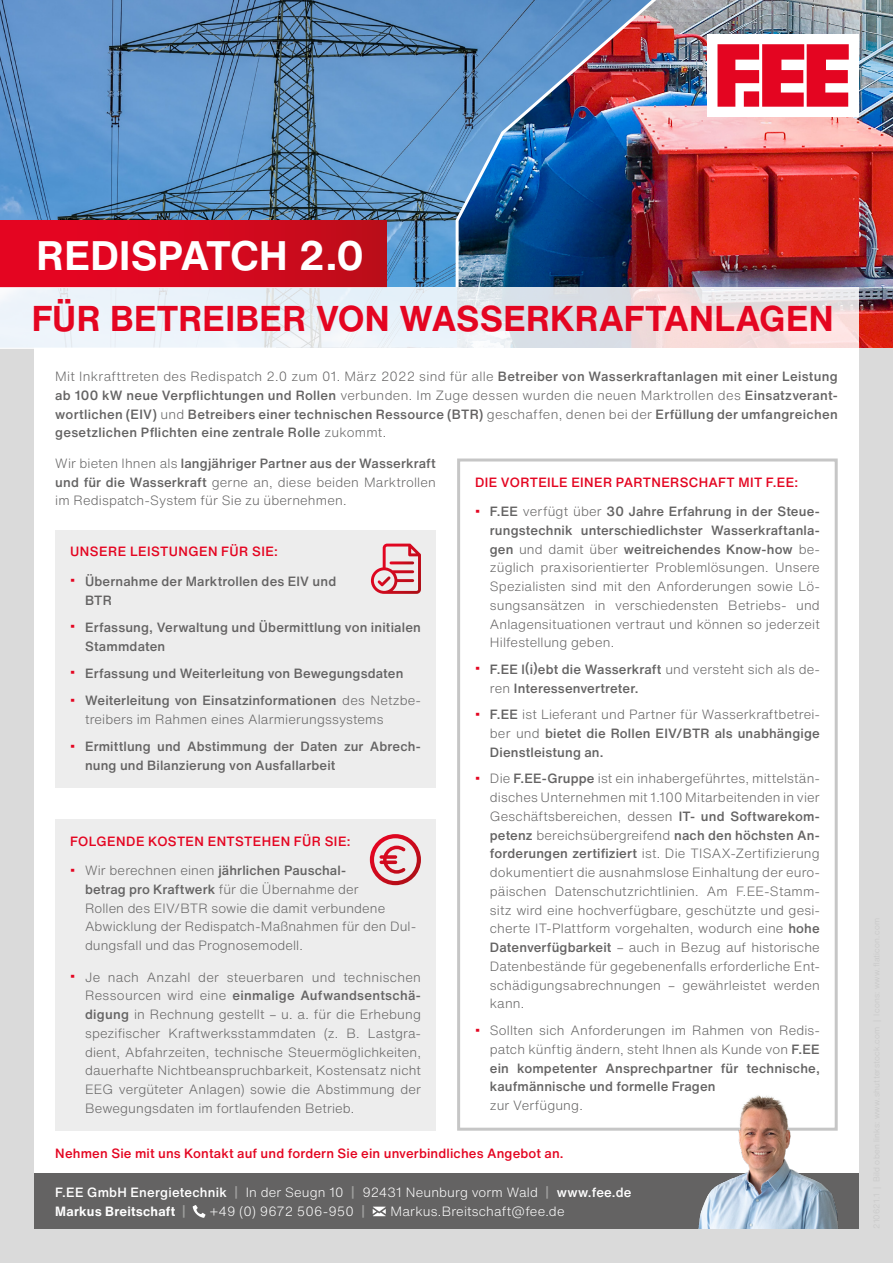
<style>
.page{position:relative;width:893px;height:1263px;background:#dadada}
.page>*{position:absolute;margin:0;border:0;box-sizing:border-box;transform-origin:0 0}
.t1{font:700 40.5px "Helvetica Now Text";letter-spacing:.005em;color:#fff}
.t2{font:700 35.25px "Helvetica Now Text";letter-spacing:.005em;color:#e40521}
.t3{font:300 13.2px/18.8px "Helvetica Now Text";letter-spacing:.01em;color:#646363;text-align:justify}
.t4{font:500 13.2px/18.8px "Helvetica Now Text";letter-spacing:.01em;color:#646363}
.t5{font:500 13.2px "Helvetica Now Text";letter-spacing:.02em;color:#e40521}
.t6{font:300 13.2px/18.8px "Helvetica Now Text";letter-spacing:.01em;color:#fff}
.s1{font-weight:300}
.s2{font-weight:500}
.s3{color:#e40521}
.s4{font-weight:500;color:#e40521}
.s5{font-weight:500;color:#9d9d9c}
.s6{font-weight:700}
</style>
<div class="page">
<div style="left:34px;top:34px;width:825px;height:1195px;background:#fff"></div>
<img style="left:686px;top:0;width:207px;height:348px">
<img style="left:0;top:0;width:454px;height:287px">
<div style="left:0;top:220px;width:387px;height:67px;background:linear-gradient(to right,#ec0323,#bf0d1a)"></div>
<svg style="left:0;top:287px;width:859px;height:61px;background:#eaeaee"></svg>
<div style="left:34px;top:1173px;width:825px;height:56px;background:#646363"></div>
<div style="left:55px;top:530px;width:381px;height:258px;background:#ededed"></div>
<div style="left:457px;top:458px;width:381px;height:673px;border:3px solid #c6c6c6"></div>
<div style="left:55px;top:819px;width:381px;height:312px;background:#ededed"></div>
<div style="left:707px;top:34px;width:152px;height:83px;background:#fff"></div>
<svg style="left:717px;top:44px;width:132px;height:63px"></svg>
<img style="left:693px;top:1093px;width:145px;height:136px">
<svg style="left:371px;top:544px;width:50px;height:50px"></svg>
<svg style="left:370px;top:834px;width:51px;height:51px"></svg>
<svg style="left:373px;top:1206px;width:13px;height:10px"></svg>
<svg style="left:193px;top:1205px;width:12px;height:13px"></svg>
<img style="left:454px;top:0;width:232px;height:290px">
<h1 class="t1" style="left:37px;top:225px;width:328px">REDISPATCH 2.0</h1>
<h2 class="t2" style="left:32px;top:292px;width:803px">FÜR BETREIBER VON WASSERKRAFTANLAGEN</h2>
<p class="t4" style="left:55px;top:367px;width:784px;text-align:justify"><span class="s1">Mit Inkrafttreten des Redispatch 2.0 zum 01. März 2022 sind für alle</span> Betreiber von Wasserkraftanlagen mit einer Leistung ab 100 kW neue Verpflichtungen und Rollen <span class="s1">verbunden. Im Zuge dessen wurden die neuen Marktrollen des</span> Einsatzverant&shy;wortlichen (EIV) <span class="s1">und</span> Betreibers einer technischen Ressource (BTR) <span class="s1">geschaffen, denen bei der</span> Erfüllung der umfangreichen gesetzlichen Pflichten eine zentrale Rolle <span class="s1">zukommt.</span></p>
<p class="t3" style="left:55px;top:453px;width:382px">Wir bieten Ihnen als <span class="s2">langjähriger Partner aus der Wasserkraft und für die Wasserkraft</span> gerne an, diese beiden Marktrollen im Redispatch-System für Sie zu übernehmen.</p>
<p class="t5" style="left:70px;top:542px;width:209px">UNSERE LEISTUNGEN FÜR SIE:</p>
<p class="t4" style="left:85px;top:571px;width:253px;text-indent:-15px"><span class="s3">•</span> Übernahme der Marktrollen des EIV und<br>BTR</p>
<p class="t4" style="left:85px;top:617px;width:337px;text-indent:-15px"><span class="s3">•</span> Erfassung, Verwaltung und Übermittlung von initialen<br>Stammdaten</p>
<p class="t4" style="left:70px;top:663px;width:335px"><span class="s3">•</span> Erfassung und Weiterleitung von Bewegungsdaten</p>
<p class="t3" style="left:85px;top:690px;width:337px;text-indent:-15px"><span class="s4">•</span> <span class="s2">Weiterleitung von Einsatzinformationen</span> des Netzbe&shy;treibers im Rahmen eines Alarmierungssystems</p>
<p class="t4" style="left:85px;top:737px;width:337px;text-indent:-15px"><span class="s3">•</span> Ermittlung und Abstimmung der Daten zur Abrech&shy;nung und Bilanzierung von Ausfallarbeit</p>
<p class="t5" style="left:70px;top:831px;width:282px">FOLGENDE KOSTEN ENTSTEHEN FÜR SIE:</p>
<p class="t3" style="left:85px;top:860px;width:332px;text-align:left;text-indent:-15px"><span class="s4">•</span> Wir berechnen einen <span class="s2">jährlichen Pauschal-<br>betrag pro Kraftwerk</span> für die Übernahme der<br>Rollen des EIV/BTR sowie die damit verbundene Abwicklung der Redispatch-Maßnahmen für den Dul&shy;dungsfall und das Prognosemodell.</p>
<p class="t3" style="left:85px;top:967px;width:337px;text-indent:-15px"><span class="s4">•</span> Je nach Anzahl der steuerbaren und technischen Ressourcen wird eine <span class="s2">einmalige Aufwandsentschä&shy;digung</span> in Rechnung gestellt – u. a. für die Erhebung spezifischer Kraftwerksstammdaten (z. B. Lastgra&shy;dient, Abfahrzeiten, technische Steuermöglichkeiten, dauerhafte Nichtbeanspruchbarkeit, Kostensatz nicht EEG vergüteter Anlagen) sowie die Abstimmung der Bewegungsdaten im fortlaufenden Betrieb.</p>
<p class="t5" style="left:475px;top:472px;width:325px">DIE VORTEILE EINER PARTNERSCHAFT MIT F.EE:</p>
<p class="t3" style="left:490px;top:501px;width:331px;text-indent:-15px"><span class="s4">•</span> <span class="s2">F.EE</span> verfügt über <span class="s2">30 Jahre Erfahrung in der Steue&shy;rungstechnik unterschiedlichster Wasserkraftanla&shy;gen</span> und damit über <span class="s2">weitreichendes Know-how</span> be&shy;züglich praxisorientierter Problemlösungen. Unsere Spezialisten sind mit den Anforderungen sowie Lö&shy;sungsansätzen in verschiedensten Betriebs- und Anlagensituationen vertraut und können so jederzeit Hilfestellung geben.</p>
<p class="t4" style="left:490px;top:659px;width:331px;text-indent:-15px"><span class="s3">•</span> F.EE l(i)ebt die Wasserkraft <span class="s1">und versteht sich als de&shy;ren</span> Interessenvertreter.</p>
<p class="t4" style="left:490px;top:705px;width:331px;text-align:justify;text-indent:-15px"><span class="s3">•</span> F.EE <span class="s1">ist Lieferant und Partner für Wasserkraftbetrei&shy;ber und</span> bietet die Rollen EIV/BTR als unabhängige Dienstleistung an.</p>
<p class="t3" style="left:490px;top:769px;width:331px;text-indent:-15px"><span class="s4">•</span> Die <span class="s2">F.EE-Gruppe</span> ist ein inhabergeführtes, mittelstän&shy;disches Unternehmen mit 1.100 Mitarbeitenden in vier Geschäftsbereichen, dessen <span class="s2">IT- und Softwarekom&shy;petenz</span> bereichsübergreifend <span class="s2">nach den höchsten An&shy;forderungen zertifiziert</span> ist. Die TISAX-Zertifizierung dokumentiert die ausnahmslose Einhaltung der euro&shy;päischen Datenschutzrichtlinien. Am F.EE-Stamm&shy;sitz wird eine hochverfügbare, geschützte und gesi&shy;cherte IT-Plattform vorgehalten, wodurch eine <span class="s2">hohe Datenverfügbarkeit</span> – auch in Bezug auf historische Datenbestände für gegebenenfalls erforderliche Ent&shy;schädigungsabrechnungen – gewährleistet werden kann.</p>
<p class="t3" style="left:490px;top:1020px;width:331px;text-indent:-15px"><span class="s4">•</span> Sollten sich Anforderungen im Rahmen von Redis&shy;patch künftig ändern, steht Ihnen als Kunde von <span class="s2">F.EE ein kompetenter Ansprechpartner für technische, kaufmännische und formelle Fragen</span></p>
<p class="t3" style="left:490px;top:1095px;width:94px">zur Verfügung.</p>
<p class="t5" style="left:55px;top:1143px;width:510px">Nehmen Sie mit uns Kontakt auf und fordern Sie ein unverbindliches Angebot an.</p>
<p class="t6" style="left:55px;top:1183px;width:578px"><span class="s2">F.EE GmbH Energietechnik</span> <span class="s5">|</span> In der Seugn 10 <span class="s5">|</span> 92431 Neunburg vorm Wald <span class="s5">|</span> <span class="s2">www.fee.de<br></span><span class="s6">Markus Breitschaft</span> <span class="s5">|</span></p>
<p class="t6" style="left:210px;top:1202px;width:157px">+49 (0) 9672 506-950 <span class="s5">|</span></p>
<p class="t6" style="left:391px;top:1202px;width:175px">Markus.Breitschaft@fee.de</p>
</div>
